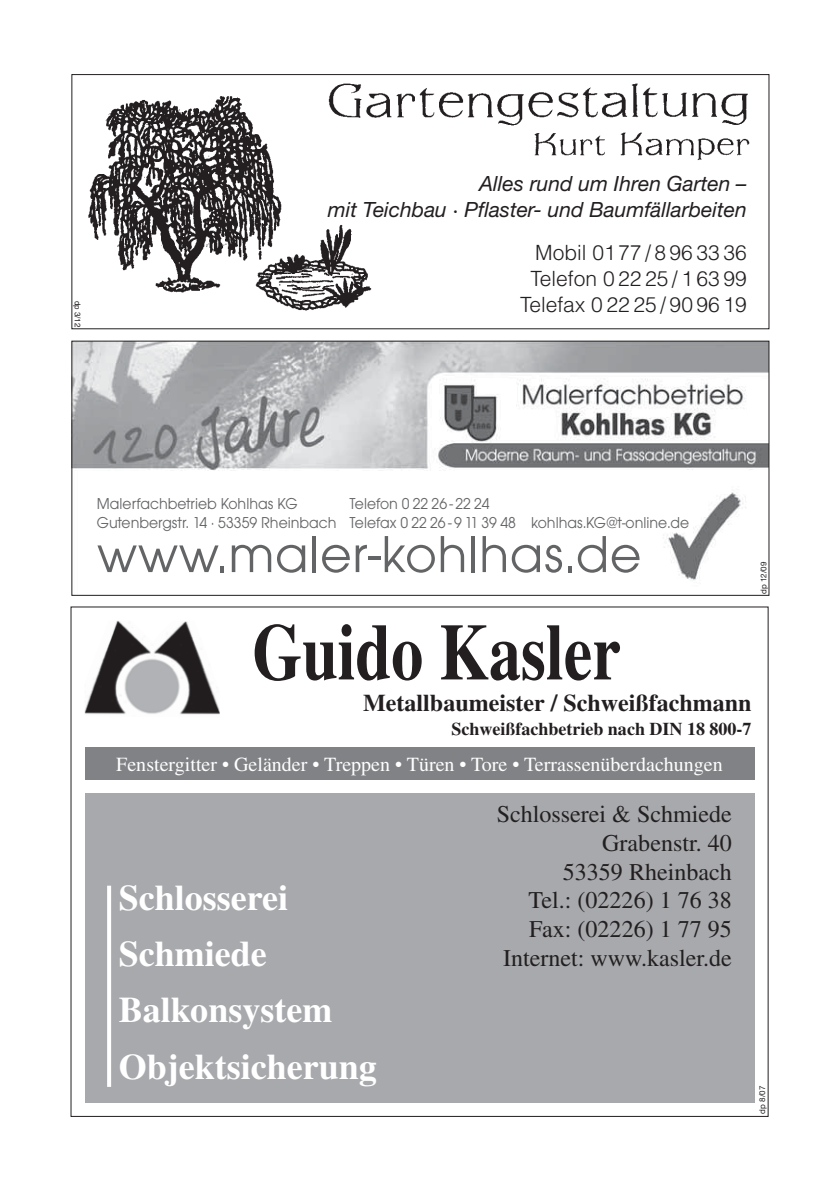
<style>
.page{position:relative;width:840px;height:1191px;background:#fff}
.page>*{position:absolute;margin:0;border:0;box-sizing:border-box;transform-origin:0 0}
.t1{font:700 80px "Times";color:#231f20;scale:.8 1}
.t2{font:54px "Avant Garde Gothic Itc T";letter-spacing:.01em;color:#636466}
.t3{font:700 36px/56px "Times";color:#fff}
.t4{font:24px/28.8px "Times";color:#231f20;text-align:right}
.t5{font:700 24px "Times";color:#231f20}
.t6{font:italic 21px/26px "Helvetica Neue";color:#231f20;text-align:right}
.t7{font:300 21px/26px "Helvetica";color:#231f20;text-align:right}
.t8{font:20px "Times";color:#fff}
.t9{font:700 18px "Times";color:#231f20}
.t10{font:16.4px/19px "Avant Garde Gothic Itc T";color:#636466;scale:.95 1}
.t11{font:8px "Helvetica Neue";color:#231f20}
.t12{font:8px "Helvetica";color:#231f20}
</style>
<div class="page">
<img style="left:73px;top:343px;width:694px;height:237px">
<div style="left:71px;top:341px;width:698px;height:255px;border:1px solid #231f20"></div>
<img style="left:84px;top:621px;width:136px;height:94px">
<div style="left:85px;top:747px;width:669px;height:33px;background:#808285"></div>
<div style="left:85px;top:793px;width:669px;height:309px;background:#a7a9ac"></div>
<hr style="left:107px;top:885px;width:4px;height:201px;background:#fff">
<img style="left:88px;top:83px;width:662px;height:228px">
<div style="left:71px;top:74px;width:698px;height:255px;border:1px solid #231f20"></div>
<p class="t12" style="left:80px;top:301px;width:28px;rotate:90deg">dp 3/12</p>
<p class="t6" style="left:327px;top:173px;width:420px">Alles rund um Ihren Garten –<br>mit Teichbau · Pflaster- und Baumfällarbeiten</p>
<p class="t7" style="left:519px;top:242px;width:228px">Mobil 0177 / 8 96 33 36<br>Telefon 0 22 25 / 1 63 99<br>Telefax 0 22 25 / 90 96 19</p>
<p class="t10" style="left:97px;top:495px;width:624px;text-indent:252px">Telefon 0 22 26 - 22 24<br>Gutenbergstr. 14 · 53359 Rheinbach Telefax 0 22 26 - 9 11 39 48 kohlhas.KG@t-online.de</p>
<h2 class="t2" style="left:97px;top:533px;width:545px">www.maler-kohlhas.de</h2>
<p class="t10" style="left:97px;top:495px;width:212px">Malerfachbetrieb Kohlhas KG</p>
<p class="t11" style="left:760px;top:594px;width:34px;rotate:-90deg">dp 12/09</p>
<h1 class="t1" style="left:252px;top:623px;width:461px">Guido Kasler</h1>
<h3 class="t5" style="left:363px;top:694px;width:389px">Metallbaumeister / Schweißfachmann</h3>
<p class="t9" style="left:451px;top:723px;width:301px">Schweißfachbetrieb nach DIN 18 800-7</p>
<p class="t8" style="left:116px;top:756px;width:607px">Fenstergitter • Geländer • Treppen • Türen • Tore • Terrassenüberdachungen</p>
<h3 class="t4" style="left:496px;top:802px;width:236px">Schlosserei &amp; Schmiede<br>Grabenstr. 40<br>53359 Rheinbach<br>Tel.: (02226) 1 76 38<br>Fax: (02226) 1 77 95<br>Internet: www.kasler.de</h3>
<h3 class="t3" style="left:119px;top:873px;width:259px">Schlosserei<br>Schmiede<br>Balkonsystem<br>Objektsicherung</h3>
<p class="t11" style="left:759px;top:1101px;width:17px;rotate:-90deg">8 7</p>
<p class="t11" style="left:759px;top:1113px;width:25px;rotate:-90deg">dp /0</p>
</div>
